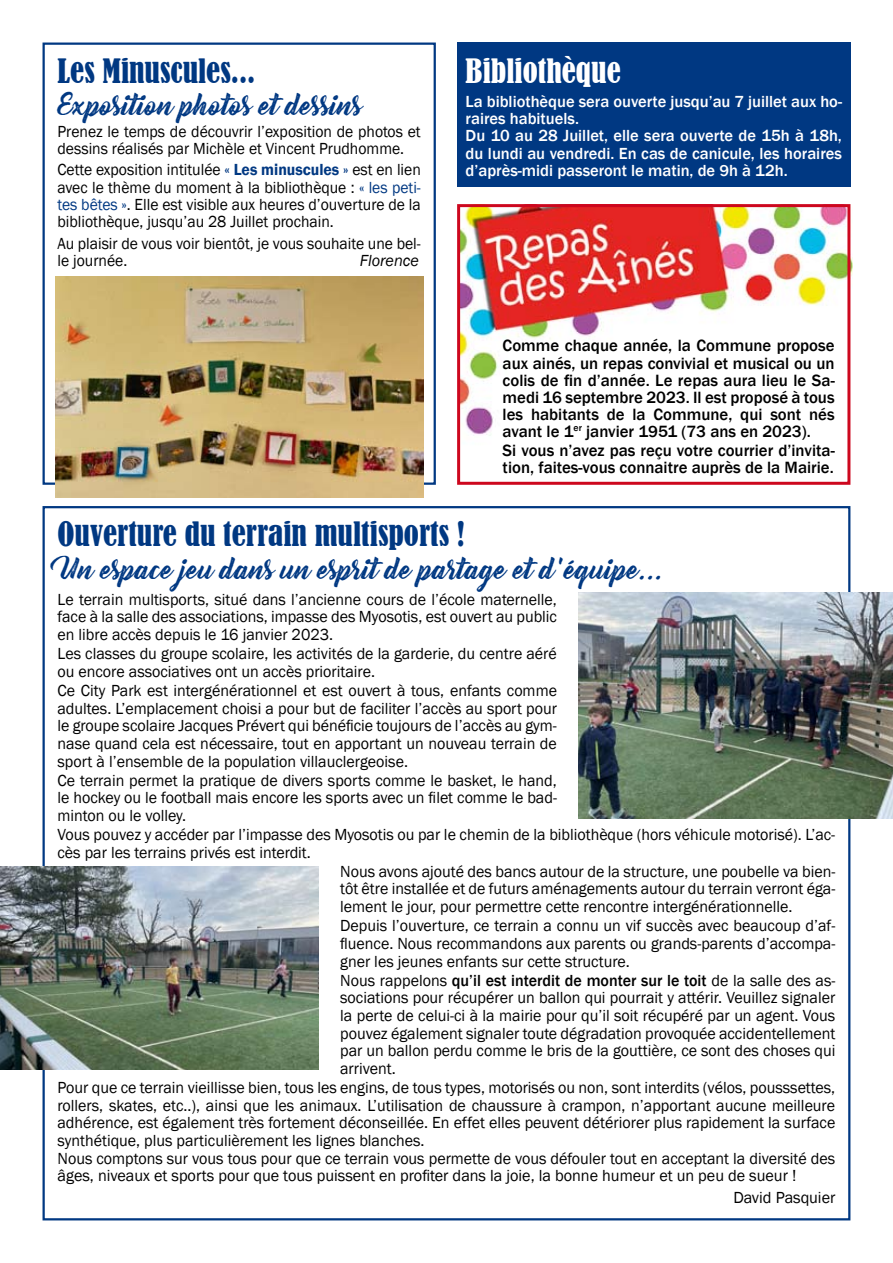
<style>
.page{position:relative;width:893px;height:1263px;background:#fff}
.page>*{position:absolute;margin:0;border:0;box-sizing:border-box;transform-origin:0 0}
.t1{font:condensed 31.5px "Bernard";color:#003882}
.t2{font:condensed 31.5px "Bernard";color:#fff}
.t3{font:27px "Bernadette Rough";color:#003882}
.t4{font:500 16.8px/17.1px "Franklin Gothic";color:#000;text-align:justify}
.t5{font:16.5px "Franklin Gothic";color:#000}
.t6{font:16.5px/17.2px "Franklin Gothic";color:#000;scale:.95 1}
.t7{font:500 16.5px/17.2px "Franklin Gothic";color:#fff}
.t8{font:500 16.5px "Franklin Gothic";color:#000}
.t9{font:italic 16.5px "Franklin Gothic";color:#000}
.s1{font-weight:600;color:#003882}
.s2{color:#003882}
.s3{font-weight:400}
</style>
<div class="page">
<img style="left:461px;top:204px;width:392px;height:272px">
<div style="left:43px;top:43px;width:393px;height:442px;border:2px solid #003882"></div>
<img style="left:55px;top:276px;width:368px;height:221px">
<div style="left:457px;top:204px;width:393px;height:281px;border:3px solid #cd071e"></div>
<img style="left:0;top:866px;width:319px;height:203px">
<img style="left:578px;top:593px;width:315px;height:225px">
<div style="left:457px;top:43px;width:393px;height:144px;background:#003882"></div>
<h1 class="t1" style="left:58px;top:53px;width:199px">Les Minuscules...</h1>
<h2 class="t3" style="left:58px;top:83px;width:307px">Exposition photos et dessins</h2>
<p class="t6" style="left:58px;top:123px;width:384px">Prenez le temps de découvrir l’exposition de photos et dessins réalisés par Michèle et Vincent Prudhomme.</p>
<p class="t6" style="left:58px;top:162px;width:384px;text-align:justify">Cette exposition intitulée <span class="s1">« Les minuscules »</span> est en lien avec le thème du moment à la bibliothèque : <span class="s2">« les peti&shy;tes bêtes »</span>. Elle est visible aux heures d’ouverture de la bibliothèque, jusqu’au 28 Juillet prochain.</p>
<p class="t6" style="left:58px;top:235px;width:384px">Au plaisir de vous voir bientôt, je vous souhaite une bel&shy;le journée.</p>
<p class="t9" style="left:360px;top:250px;width:61px">Florence</p>
<h1 class="t2" style="left:466px;top:53px;width:157px">Bibliothèque</h1>
<p class="t7" style="left:466px;top:93px;width:378px">La bibliothèque sera ouverte jusqu’au 7 juillet aux ho&shy;raires habituels.<br>Du 10 au 28 Juillet, elle sera ouverte de 15h à 18h, du lundi au vendredi. En cas de canicule, les horaires d’après-midi passeront le matin, de 9h à 12h.</p>
<p class="t4" style="left:503px;top:337px;width:334px">Comme chaque année, la Commune propose aux ainés, un repas convivial et musical ou un colis de fin d’année. Le repas aura lieu le Sa&shy;medi 16 septembre 2023. Il est proposé à tous les habitants de la Commune, qui sont nés avant le 1<sup>er</sup> janvier 1951 (73 ans en 2023).</p>
<p class="t4" style="left:503px;top:442px;width:334px">Si vous n’avez pas reçu votre courrier d’invita&shy;tion, faites-vous connaitre auprès de la Mairie.</p>
<h1 class="t1" style="left:58px;top:516px;width:409px">Ouverture du terrain multisports !</h1>
<h2 class="t3" style="left:58px;top:547px;width:608px">Un espace jeu dans un esprit de partage et d’équipe...</h2>
<p class="t5" style="left:58px;top:589px;width:501px">Le terrain multisports, situé dans l’ancienne cours de l’école maternelle,</p>
<p class="t5" style="left:58px;top:607px;width:501px">face à la salle des associations, impasse des Myosotis, est ouvert au public</p>
<p class="t5" style="left:58px;top:624px;width:277px">en libre accès depuis le 16 janvier 2023.</p>
<p class="t5" style="left:58px;top:643px;width:501px">Les classes du groupe scolaire, les activités de la garderie, du centre aéré</p>
<p class="t5" style="left:58px;top:661px;width:319px">ou encore associatives ont un accès prioritaire.</p>
<p class="t5" style="left:58px;top:680px;width:501px">Ce City Park est intergénérationnel et est ouvert à tous, enfants comme</p>
<p class="t5" style="left:58px;top:698px;width:501px">adultes. L’emplacement choisi a pour but de faciliter l’accès au sport pour</p>
<p class="t5" style="left:58px;top:715px;width:501px">le groupe scolaire Jacques Prévert qui bénéficie toujours de l’accès au gym-</p>
<p class="t5" style="left:58px;top:733px;width:501px">nase quand cela est nécessaire, tout en apportant un nouveau terrain de</p>
<p class="t5" style="left:58px;top:751px;width:352px">sport à l’ensemble de la population villauclergeoise.</p>
<p class="t5" style="left:58px;top:770px;width:501px">Ce terrain permet la pratique de divers sports comme le basket, le hand,</p>
<p class="t5" style="left:58px;top:788px;width:501px">le hockey ou le football mais encore les sports avec un filet comme le bad-</p>
<p class="t5" style="left:58px;top:805px;width:130px">minton ou le volley.</p>
<p class="t5" style="left:58px;top:824px;width:779px">Vous pouvez y accéder par l’impasse des Myosotis ou par le chemin de la bibliothèque (hors véhicule motorisé). L’ac-</p>
<p class="t5" style="left:58px;top:842px;width:255px">cès par les terrains privés est interdit.</p>
<p class="t5" style="left:340px;top:861px;width:497px">Nous avons ajouté des bancs autour de la structure, une poubelle va bien-</p>
<p class="t5" style="left:340px;top:879px;width:497px">tôt être installée et de futurs aménagements autour du terrain verront éga-</p>
<p class="t5" style="left:340px;top:896px;width:454px">lement le jour, pour permettre cette rencontre intergénérationnelle.</p>
<p class="t5" style="left:340px;top:915px;width:497px">Depuis l’ouverture, ce terrain a connu un vif succès avec beaucoup d’af-</p>
<p class="t5" style="left:340px;top:933px;width:497px">fluence. Nous recommandons aux parents ou grands-parents d’accompa-</p>
<p class="t5" style="left:340px;top:951px;width:291px">gner les jeunes enfants sur cette structure.</p>
<p class="t8" style="left:340px;top:970px;width:497px"><span class="s3">Nous rappelons</span> qu’il est interdit de monter sur le toit <span class="s3">de la salle des as-</span></p>
<p class="t5" style="left:340px;top:987px;width:497px">sociations pour récupérer un ballon qui pourrait y attérir. Veuillez signaler</p>
<p class="t5" style="left:340px;top:1005px;width:496px">la perte de celui-ci à la mairie pour qu’il soit récupéré par un agent. Vous</p>
<p class="t5" style="left:340px;top:1023px;width:497px">pouvez également signaler toute dégradation provoquée accidentellement</p>
<p class="t5" style="left:340px;top:1040px;width:497px">par un ballon perdu comme le bris de la gouttière, ce sont des choses qui</p>
<p class="t5" style="left:340px;top:1058px;width:57px">arrivent.</p>
<p class="t5" style="left:58px;top:1077px;width:779px">Pour que ce terrain vieillisse bien, tous les engins, de tous types, motorisés ou non, sont interdits (vélos, pousssettes,</p>
<p class="t5" style="left:58px;top:1095px;width:779px">rollers, skates, etc..), ainsi que les animaux. L’utilisation de chaussure à crampon, n’apportant aucune meilleure</p>
<p class="t5" style="left:58px;top:1113px;width:779px">adhérence, est également très fortement déconseillée. En effet elles peuvent détériorer plus rapidement la surface</p>
<p class="t5" style="left:58px;top:1130px;width:369px">synthétique, plus particulièrement les lignes blanches.</p>
<p class="t5" style="left:58px;top:1148px;width:779px">Nous comptons sur vous tous pour que ce terrain vous permette de vous défouler tout en acceptant la diversité des</p>
<p class="t5" style="left:58px;top:1166px;width:740px">âges, niveaux et sports pour que tous puissent en profiter dans la joie, la bonne humeur et un peu de sueur !</p>
<p class="t5" style="left:733px;top:1188px;width:104px">David Pasquier</p>
</div>
